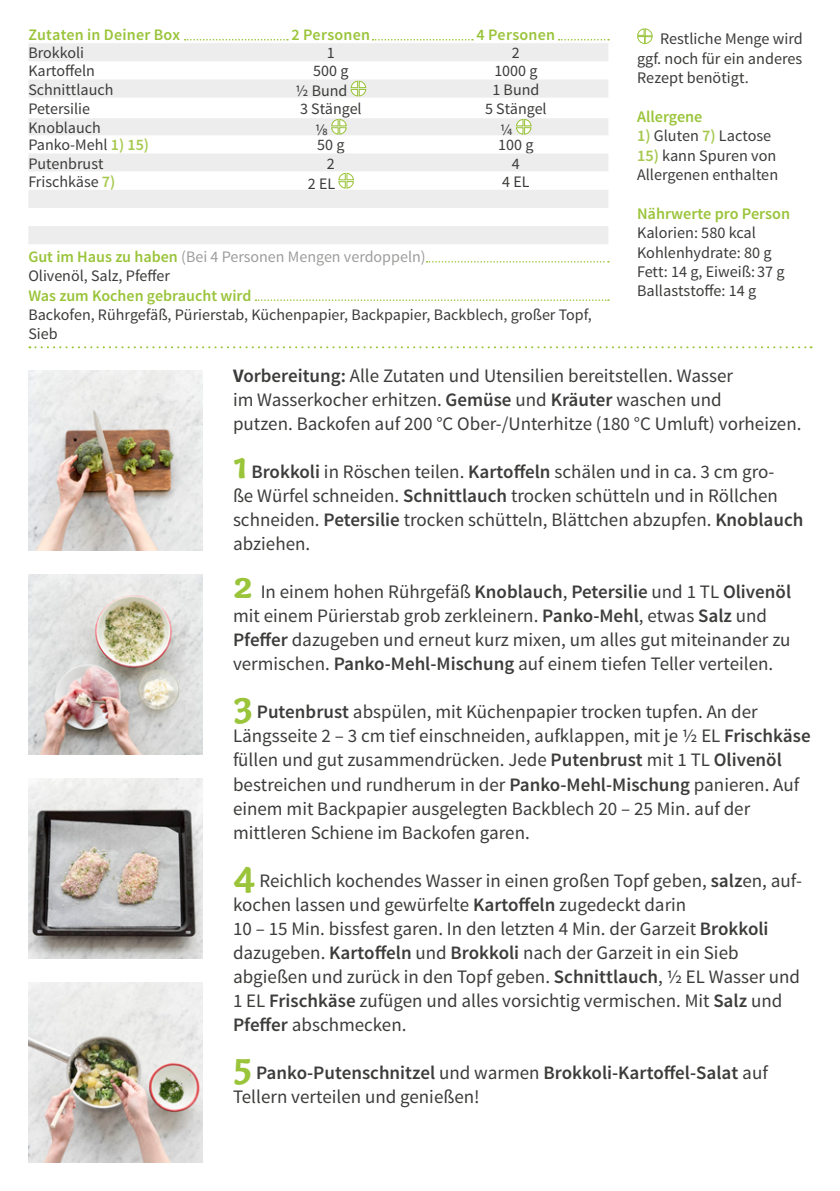
<style>
.page{position:relative;width:840px;height:1191px;background:#fff}
.page>*{position:absolute;margin:0;border:0;box-sizing:border-box;transform-origin:0 0}
.FRONT___BACK_Running{font:19px/24px "Source Sans Pro";color:#3c3c3b}
.FRONT___BACK_Running-2{font:600 19px/24px "Source Sans Pro";color:#3c3c3b}
.BACK_Text_next_to_ta{font:16.2px/19.4px "Source Sans Pro";color:#3c3c3b}
.BACK_Text_next_to_ta-2{font:600 16.2px "Source Sans Pro";color:#9ac43a}
.BACK_Table_Content_L{font:16px/19.2px "Source Sans Pro";color:#3c3c3b}
.BACK_Table_Content_L-2{font:16px/19.2px "Source Sans Pro";color:#9d9d9c}
.BACK_Table_Content_C{font:16px "Source Sans Pro";color:#3c3c3b}
.BACK_Table_Header_CE{font:600 16px "Source Sans Pro";letter-spacing:.015em;color:#9ac43a}
.BACK_Table_Content_L-3{font:600 16px "Source Sans Pro";color:#9ac43a}
.s1{font-weight:600;color:#a6c94f}
.s2{font-weight:600;font-size:16.2px;color:#a6c94f}
.s3{font-weight:600;color:#9ac43a}
.s4{color:#3c3c3b}
.s5{font-weight:700}
.s6{font-weight:600}
.s7{font-family:"Capucine Basic";font-weight:700;font-size:40px;color:#9ac43a}
.s8{font-weight:400}
</style>
<div class="page">
<div style="left:555px;top:37px;width:63px;height:14px;background:#000;opacity:.2"></div>
<svg style="left:558px;top:39px;width:50px;height:1px"></svg>
<div style="left:182px;top:37px;width:115px;height:14px;background:#000;opacity:.2"></div>
<svg style="left:184px;top:39px;width:104px;height:1px"></svg>
<div style="left:369px;top:37px;width:113px;height:14px;background:#000;opacity:.2"></div>
<svg style="left:372px;top:39px;width:101px;height:1px"></svg>
<img style="left:28px;top:982px;width:175px;height:180px">
<img style="left:28px;top:778px;width:175px;height:180px">
<img style="left:28px;top:370px;width:175px;height:180px">
<img style="left:28px;top:574px;width:175px;height:180px">
<svg style="left:29px;top:346px;width:782px;height:2px"></svg>
<svg style="left:426px;top:261px;width:182px;height:1px"></svg>
<svg style="left:255px;top:299px;width:353px;height:2px"></svg>
<svg style="left:637px;top:28px;width:16px;height:17px"></svg>
<div style="left:740px;top:341px;width:64px;height:44px;background:#fff"></div>
<svg style="left:28px;top:43px;width:580px;height:92px;fill:#ededed"></svg>
<svg style="left:350px;top:80px;width:16px;height:17px"></svg>
<svg style="left:330px;top:118px;width:17px;height:17px"></svg>
<svg style="left:515px;top:118px;width:17px;height:17px"></svg>
<svg style="left:28px;top:154px;width:580px;height:90px"></svg>
<p class="BACK_Table_Header_CE" style="left:28px;top:25px;width:153px">Zutaten in Deiner Box</p>
<p class="BACK_Table_Header_CE" style="left:291px;top:25px;width:80px">2 Personen</p>
<p class="BACK_Table_Header_CE" style="left:476px;top:25px;width:80px">4 Personen</p>
<p class="BACK_Table_Content_L" style="left:28px;top:44px;width:57px">Brokkoli</p>
<p class="BACK_Table_Content_C" style="left:327px;top:43px;width:9px">1</p>
<p class="BACK_Table_Content_C" style="left:511px;top:43px;width:9px">2</p>
<p class="BACK_Table_Content_L" style="left:28px;top:62px;width:68px">Kartoffeln</p>
<p class="BACK_Table_Content_C" style="left:313px;top:61px;width:37px">500 g</p>
<p class="BACK_Table_Content_C" style="left:494px;top:61px;width:45px">1000 g</p>
<p class="BACK_Table_Content_L" style="left:28px;top:80px;width:86px">Schnittlauch</p>
<p class="BACK_Table_Content_C" style="left:295px;top:81px;width:53px">½ Bund</p>
<p class="BACK_Table_Content_C" style="left:492px;top:79px;width:48px">1 Bund</p>
<p class="BACK_Table_Content_L" style="left:28px;top:99px;width:63px">Petersilie</p>
<p class="BACK_Table_Content_C" style="left:300px;top:99px;width:63px">3 Stängel</p>
<p class="BACK_Table_Content_C" style="left:485px;top:99px;width:63px">5 Stängel</p>
<p class="BACK_Table_Content_L" style="left:28px;top:118px;width:74px">Knoblauch</p>
<p class="BACK_Table_Content_C" style="left:315px;top:119px;width:14px">⅛</p>
<p class="BACK_Table_Content_C" style="left:500px;top:119px;width:14px">¼</p>
<p class="BACK_Table_Content_L" style="left:28px;top:136px;width:122px">Panko-Mehl <span class="s1">1) 15)</span></p>
<p class="BACK_Table_Content_C" style="left:317px;top:135px;width:29px">50 g</p>
<p class="BACK_Table_Content_C" style="left:498px;top:135px;width:37px">100 g</p>
<p class="BACK_Table_Content_L" style="left:28px;top:154px;width:77px">Putenbrust</p>
<p class="BACK_Table_Content_C" style="left:327px;top:153px;width:9px">2</p>
<p class="BACK_Table_Content_C" style="left:511px;top:153px;width:9px">4</p>
<p class="BACK_Table_Content_L" style="left:28px;top:172px;width:89px">Frischkäse <span class="s2">7)</span></p>
<p class="BACK_Table_Content_C" style="left:307px;top:173px;width:29px">2 EL</p>
<p class="BACK_Table_Content_C" style="left:502px;top:171px;width:29px">4 EL</p>
<p class="BACK_Table_Content_L-2" style="left:28px;top:247px;width:398px"><span class="s3">Gut im Haus zu haben</span> (Bei 4 Personen Mengen verdoppeln)<br><span class="s4">Olivenöl, Salz, Pfeffer</span></p>
<p class="BACK_Table_Content_L-3" style="left:28px;top:285px;width:224px">Was zum Kochen gebraucht wird</p>
<p class="BACK_Table_Content_L" style="left:28px;top:305px;width:564px">Backofen, Rührgefäß, Pürierstab, Küchenpapier, Backpapier, Backblech, großer Topf,<br>Sieb</p>
<p class="BACK_Text_next_to_ta" style="left:636px;top:29px;width:167px;text-align:justify;text-indent:23px">Restliche Menge wird ggf. noch für ein anderes Rezept benötigt.</p>
<p class="BACK_Text_next_to_ta-2" style="left:636px;top:106px;width:67px">Allergene</p>
<p class="BACK_Text_next_to_ta" style="left:636px;top:126px;width:136px"><span class="s1">1)</span> Gluten <span class="s1">7)</span> Lactose</p>
<p class="BACK_Text_next_to_ta" style="left:636px;top:146px;width:142px"><span class="s1">15)</span> kann Spuren von<br>Allergenen enthalten</p>
<p class="BACK_Text_next_to_ta-2" style="left:636px;top:203px;width:154px">Nährwerte pro Person</p>
<p class="BACK_Text_next_to_ta" style="left:636px;top:223px;width:120px">Kalorien: 580 kcal</p>
<p class="BACK_Text_next_to_ta" style="left:636px;top:243px;width:149px">Kohlenhydrate: 80 g<br>Fett: 14 g, Eiweiß: 37 g</p>
<p class="BACK_Text_next_to_ta" style="left:636px;top:281px;width:121px">Ballaststoffe: 14 g</p>
<p class="FRONT___BACK_Running" style="left:233px;top:364px;width:569px"><span class="s5">V</span><span class="s6">orbereitung:</span> Alle Zutaten und Utensilien bereitstellen. Wasser<br>im Wasserkocher erhitzen. <span class="s6">Gemüse</span> und <span class="s6">Kräuter</span> waschen und<br>putzen. Backofen auf 200 °C Ober-/Unterhitze (180 °C Umluft) vorheizen.</p>
<p class="FRONT___BACK_Running" style="left:233px;top:460px;width:571px"><span class="s7">1</span> <span class="s6">Brokkoli</span> in Röschen teilen. <span class="s6">Kartoffeln</span> schälen und in ca. 3 cm gro-<br>ße Würfel schneiden. <span class="s6">Schnittlauch</span> trocken schütteln und in Röllchen schneiden. <span class="s6">Petersilie</span> trocken schütteln, Blättchen abzupfen. <span class="s6">Knoblauch </span>abziehen.</p>
<p class="FRONT___BACK_Running" style="left:233px;top:580px;width:559px"><span class="s7">2</span> In einem hohen Rührgefäß <span class="s6">Knoblauch</span>, <span class="s6">Petersilie</span> und 1 TL <span class="s6">Olivenöl </span>mit einem Pürierstab grob zerkleinern. <span class="s6">Panko-Mehl</span>, etwas <span class="s6">Salz</span> und <span class="s6">Pfeffer</span> dazugeben und erneut kurz mixen, um alles gut miteinander zu vermischen. <span class="s6">Panko-Mehl-Mischung</span> auf einem tiefen Teller verteilen.</p>
<p class="FRONT___BACK_Running" style="left:233px;top:700px;width:579px"><span class="s7">3</span> <span class="s6">Putenbrust</span> abspülen, mit Küchenpapier trocken tupfen. An der Längsseite 2 – 3 cm tief einschneiden, aufklappen, mit je ½ EL <span class="s6">Frischkäse </span>füllen und gut zusammendrücken. Jede <span class="s6">Putenbrust</span> mit 1 TL <span class="s6">Olivenöl </span>bestreichen und rundherum in der <span class="s6">Panko-Mehl-Mischung</span> panieren. Auf einem mit Backpapier ausgelegten Backblech 20 – 25 Min. auf der mittleren Schiene im Backofen garen.</p>
<p class="FRONT___BACK_Running" style="left:233px;top:868px;width:570px"><span class="s7">4</span> Reichlich kochendes Wasser in einen großen Topf geben, <span class="s6">salz</span>en, auf&shy;kochen lassen und gewürfelte <span class="s6">Kartoffeln</span> zugedeckt darin<br>10 – 15 Min. bissfest garen. In den letzten 4 Min. der Garzeit <span class="s6">Brokkoli </span>dazugeben. <span class="s6">Kartoffeln</span> und <span class="s6">Brokkoli</span> nach der Garzeit in ein Sieb abgießen und zurück in den Topf geben. <span class="s6">Schnittlauch</span>, ½ EL Wasser und 1 EL <span class="s6">Frischkäse</span> zufügen und alles vorsichtig vermischen. Mit <span class="s6">Salz</span> und <span class="s6">Pfeffer</span> abschmecken.</p>
<p class="FRONT___BACK_Running-2" style="left:233px;top:1060px;width:536px"><span class="s7">5</span> Panko-Putenschnitzel <span class="s8">und warmen</span> Brokkoli-Kartoffel-Salat <span class="s8">auf<br>Tellern verteilen und genießen!</span></p>
</div>
